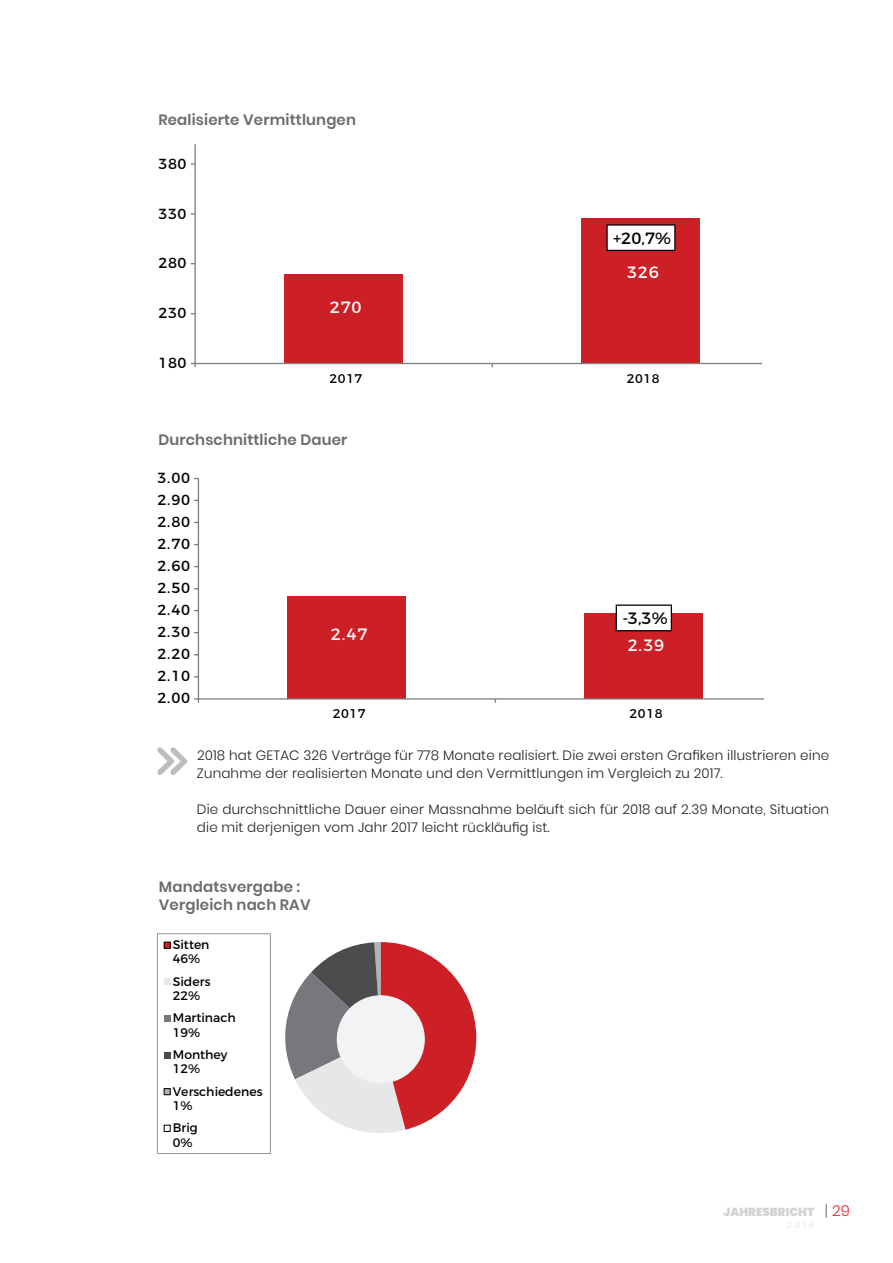
<style>
.page{position:relative;width:893px;height:1263px;background:#fff}
.page>*{position:absolute;margin:0;border:0;box-sizing:border-box;transform-origin:0 0}
.t1{font:16.35px "Montserrat";color:#000001}
.t2{font:16.35px "Montserrat";color:#fbfbfc}
.t3{font:16.35px "Montserrat";letter-spacing:.045em;color:#fff}
.t4{font:600 15px/18px "Poppins";letter-spacing:.01em;color:#6c6d70}
.t5{font:14.7px "Montserrat";letter-spacing:.04em;color:#000001}
.t6{font:14.55px "Montserrat";letter-spacing:.04em;color:#000001}
.t7{font:300 13.5px/18px "Poppins";letter-spacing:.01em;color:#231f20}
.t8{font:12.75px "Montserrat";letter-spacing:.04em;color:#000001}
.t9{font:12.6px "Montserrat";letter-spacing:.04em;color:#000001}
.t10{font:12.45px/14.2px "Montserrat";letter-spacing:-.005em;color:#000001}
.t11{font:900 11.7px "Poppins";color:#d1d2d4}
.t12{font:200 8.85px "Poppins";color:#d1d2d4}
.s1{font-weight:300;font-size:15px;color:#6c6d70}
.s2{font-weight:300;font-size:15px;color:#ee1d23}
</style>
<div class="page">
<div style="left:284px;top:274px;width:119px;height:89px;background:#cd2026"></div>
<div style="left:581px;top:218px;width:119px;height:145px;background:#cd2026"></div>
<hr style="left:194px;top:145px;width:2px;height:218px;background:#7b7e7f">
<hr style="left:195px;top:363px;width:566px;height:1px;background:#7b7e7f">
<svg style="left:191px;top:363px;width:5px;height:4px"></svg>
<svg style="left:606px;top:224px;width:69px;height:27px;background:#dfdcdc"></svg>
<div style="left:287px;top:596px;width:119px;height:103px;background:#cd2026"></div>
<div style="left:584px;top:614px;width:119px;height:85px;background:#cd2026"></div>
<hr style="left:198px;top:478px;width:1px;height:221px;background:#7b7e7f">
<hr style="left:198px;top:698px;width:566px;height:2px;background:#7b7e7f">
<svg style="left:194px;top:698px;width:5px;height:5px"></svg>
<svg style="left:616px;top:604px;width:56px;height:27px"></svg>
<div style="left:157px;top:933px;width:114px;height:221px;border:1px solid #939595"></div>
<svg style="left:164px;top:942px;width:6px;height:6px"></svg>
<svg style="left:164px;top:979px;width:6px;height:6px"></svg>
<div style="left:164px;top:1015px;width:6px;height:7px;background:#76787b"></div>
<svg style="left:164px;top:1052px;width:6px;height:6px"></svg>
<div style="left:164px;top:1088px;width:6px;height:7px;background:#b2b3b7"></div>
<div style="left:164px;top:1088px;width:6px;height:7px;border:1px solid #000001"></div>
<div style="left:164px;top:1125px;width:6px;height:7px;border:1px solid #000001"></div>
<svg style="left:285px;top:942px;width:191px;height:191px"></svg>
<div style="left:337px;top:995px;width:88px;height:88px;background:#f2f3f4;border-radius:50%"></div>
<svg style="left:157px;top:747px;width:30px;height:28px"></svg>
<p class="t4" style="left:158px;top:111px;width:199px">Realisierte Vermittlungen</p>
<p class="t6" style="left:158px;top:152px;width:30px">380</p>
<p class="t6" style="left:158px;top:202px;width:30px">330</p>
<p class="t6" style="left:158px;top:251px;width:30px">280</p>
<p class="t6" style="left:158px;top:301px;width:30px">230</p>
<p class="t6" style="left:158px;top:351px;width:30px">180</p>
<p class="t1" style="left:613px;top:225px;width:59px">+20,7%</p>
<p class="t3" style="left:330px;top:294px;width:33px">270</p>
<p class="t3" style="left:627px;top:259px;width:33px">326</p>
<p class="t9" style="left:330px;top:368px;width:34px">2017</p>
<p class="t9" style="left:627px;top:368px;width:34px">2018</p>
<p class="t4" style="left:158px;top:431px;width:191px">Durchschnittliche Dauer</p>
<p class="t5" style="left:158px;top:466px;width:34px">3.00</p>
<p class="t5" style="left:158px;top:488px;width:34px">2.90</p>
<p class="t5" style="left:158px;top:510px;width:34px">2.80</p>
<p class="t5" style="left:158px;top:532px;width:34px">2.70</p>
<p class="t5" style="left:158px;top:554px;width:34px">2.60</p>
<p class="t5" style="left:158px;top:576px;width:34px">2.50</p>
<p class="t5" style="left:158px;top:598px;width:34px">2.40</p>
<p class="t5" style="left:158px;top:620px;width:34px">2.30</p>
<p class="t5" style="left:158px;top:642px;width:34px">2.20</p>
<p class="t5" style="left:158px;top:664px;width:34px">2.10</p>
<p class="t5" style="left:158px;top:686px;width:34px">2.00</p>
<p class="t2" style="left:331px;top:621px;width:38px">2.47</p>
<p class="t1" style="left:622px;top:605px;width:47px">-3,3%</p>
<p class="t2" style="left:628px;top:632px;width:38px">2.39</p>
<p class="t8" style="left:333px;top:703px;width:34px">2017</p>
<p class="t8" style="left:630px;top:703px;width:34px">2018</p>
<p class="t7" style="left:197px;top:746px;width:634px">2018 hat GETAC 326 Verträge für 778 Monate realisiert. Die zwei ersten Grafiken illustrieren eine<br>Zunahme der realisierten Monate und den Vermittlungen im Vergleich zu 2017.</p>
<p class="t7" style="left:197px;top:800px;width:634px">Die durchschnittliche Dauer einer Massnahme beläuft sich für 2018 auf 2.39 Monate, Situation die mit derjenigen vom Jahr 2017 leicht rückläufig ist.</p>
<p class="t4" style="left:159px;top:878px;width:153px">Mandatsvergabe :<br>Vergleich nach RAV</p>
<p class="t10" style="left:173px;top:936px;width:38px">Sitten<br>46%</p>
<p class="t10" style="left:173px;top:973px;width:39px">Siders<br>22%</p>
<p class="t10" style="left:173px;top:1010px;width:64px">Martinach<br>19%</p>
<p class="t10" style="left:173px;top:1046px;width:56px">Monthey<br>12%</p>
<p class="t10" style="left:173px;top:1083px;width:91px">Verschiedenes<br>1%</p>
<p class="t10" style="left:173px;top:1120px;width:26px">Brig<br>0%</p>
<p class="t11" style="left:723px;top:1205px;width:128px">JAHRESBRICHT <span class="s1">|</span> <span class="s2">29</span></p>
<p class="t12" style="left:787px;top:1220px;width:29px">2018</p>
</div>
